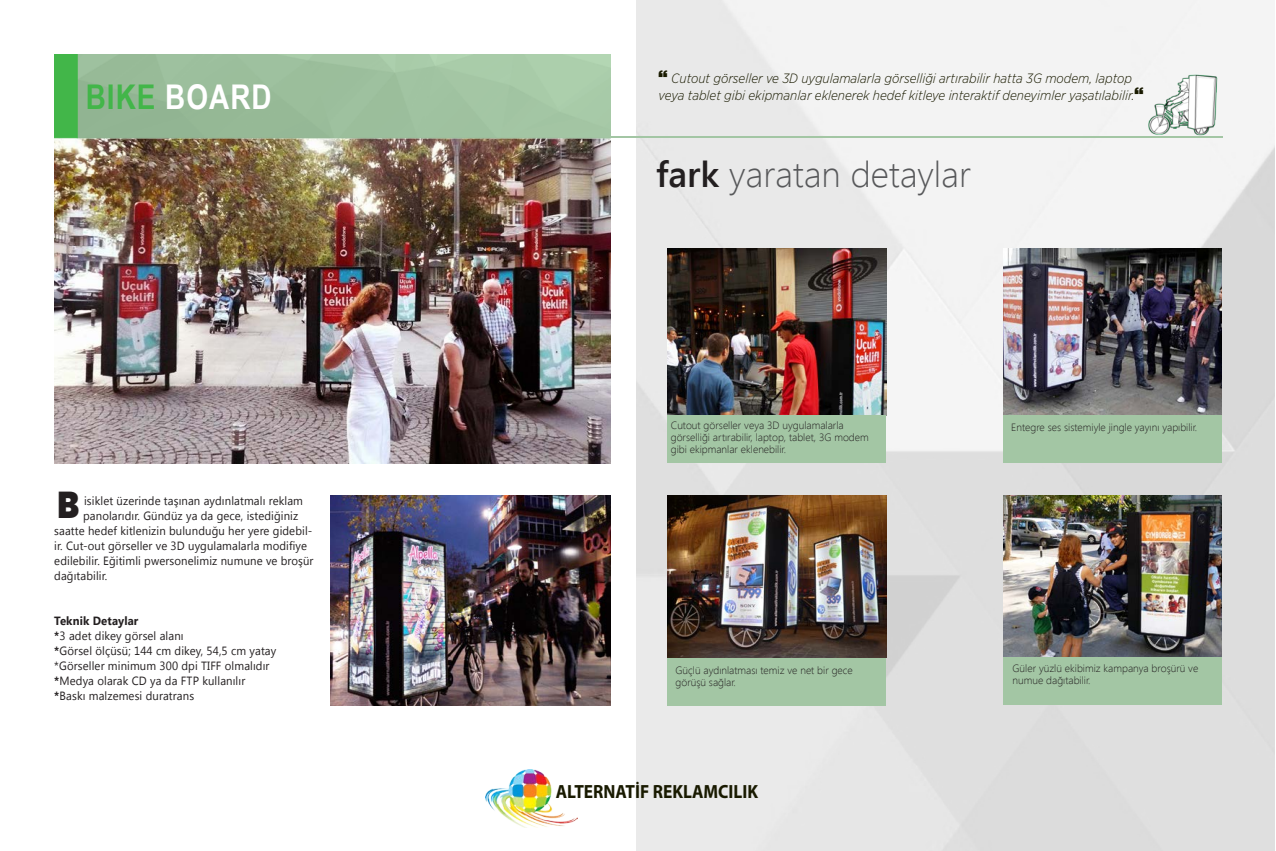
<style>
.page{position:relative;width:1276px;height:851px;background:#fff}
.page>*{position:absolute;margin:0;border:0;box-sizing:border-box;transform-origin:0 0}
.t1{font:900 37.65px "Gotham Narrow";color:#231f20;scale:.9 1}
.t2{font:300 36px "Segoe UI";color:#57585a}
.t3{font:700 34.05px "Arial Narrow";letter-spacing:.03em;color:#fff}
.t4{font:700 19.2px "Myriad Pro";color:#191a00;scale:.91 1}
.t5{font:italic 300 13.5px "Gotham Narrow";color:#191a00}
.t6{font:11.85px/15px "Segoe UI";letter-spacing:.01em;color:#231f20;scale:.95 1}
.t7{font:700 11.85px "Segoe UI";letter-spacing:.01em;color:#231f20;scale:.95 1}
.t8{font:300 10.5px/12px "Segoe UI";color:#231f20}
.s1{color:#42b649}
.s2{font-weight:700}
.s3{font-weight:900;font-style:normal;font-size:18px}
.s4{font-weight:600;color:#231f20}
</style>
<div class="page">
<img style="left:54px;top:138px;width:556px;height:325px">
<img style="left:637px;top:0;width:637px;height:850px">
<img style="left:54px;top:54px;width:556px;height:84px">
<img style="left:331px;top:495px;width:279px;height:210px">
<hr style="left:610px;top:137px;width:612px;height:1px;background:#a3c6a4">
<img style="left:1143px;top:68px;width:82px;height:70px">
<img style="left:667px;top:249px;width:219px;height:166px">
<div style="left:667px;top:415px;width:219px;height:48px;background:#a3c6a4"></div>
<img style="left:667px;top:495px;width:219px;height:162px">
<div style="left:667px;top:657px;width:219px;height:48px;background:#a3c6a4"></div>
<img style="left:1003px;top:495px;width:218px;height:162px">
<div style="left:1003px;top:657px;width:218px;height:47px;background:#a3c6a4"></div>
<img style="left:1003px;top:249px;width:218px;height:166px">
<div style="left:1003px;top:415px;width:218px;height:48px;background:#a3c6a4"></div>
<img style="left:485px;top:769px;width:93px;height:58px">
<p class="t3" style="left:86px;top:71px;width:187px"><span class="s1">BIKE</span> BOARD</p>
<p class="t1" style="left:58px;top:479px;width:25px">B</p>
<p class="t6" style="left:84px;top:492px;width:232px">isiklet üzerinde taşınan aydınlatmalı reklam</p>
<p class="t6" style="left:54px;top:507px;width:274px;text-indent:29px">panolarıdır. Gündüz ya da gece, istediğiniz saatte hedef kitlenizin bulunduğu her yere gidebil&shy;ir. Cut-out görseller ve 3D uygulamalarla modifiye edilebilir. Eğitimli pwersonelimiz numune ve broşür dağıtabilir.</p>
<p class="t7" style="left:54px;top:612px;width:90px">Teknik Detaylar</p>
<p class="t6" style="left:54px;top:627px;width:138px"><span class="s2">*</span>3 adet dikey görsel alanı</p>
<p class="t6" style="left:54px;top:642px;width:235px"><span class="s2">*</span>Görsel ölçüsü; 144 cm dikey, 54,5 cm yatay</p>
<p class="t6" style="left:54px;top:657px;width:228px">*Görseller minimum 300 dpi TIFF olmalıdır</p>
<p class="t6" style="left:54px;top:672px;width:203px"><span class="s2">*</span>Medya olarak CD ya da FTP kullanılır</p>
<p class="t6" style="left:54px;top:687px;width:149px"><span class="s2">*</span>Baskı malzemesi duratrans</p>
<p class="t5" style="left:658px;top:70px;width:475px"><span class="s3">“</span> Cutout görseller ve 3D uygulamalarla görselliği artırabilir hatta 3G modem, laptop</p>
<p class="t5" style="left:658px;top:87px;width:486px">veya tablet gibi ekipmanlar eklenerek hedef kitleye interaktif deneyimler yaşatılabilir.<span class="s3">“</span></p>
<p class="t2" style="left:656px;top:149px;width:316px"><span class="s4">fark</span> yaratan detaylar</p>
<p class="t8" style="left:671px;top:419px;width:199px">Cutout görseller veya 3D uygulamalarla görselliği artırabilir, laptop, tablet, 3G modem gibi ekipmanlar eklenebilir.</p>
<p class="t8" style="left:1011px;top:420px;width:187px">Entegre ses sistemiyle jingle yayını yapıbilir.</p>
<p class="t8" style="left:675px;top:664px;width:179px">Güçlü aydınlatması temiz ve net bir gece görüşü sağlar.</p>
<p class="t8" style="left:1012px;top:662px;width:187px">Güler yüzlü ekibimiz kampanya broşürü ve numue dağıtabilir.</p>
<p class="t4" style="left:556px;top:778px;width:224px">ALTERNATİF REKLAMCILIK</p>
</div>
